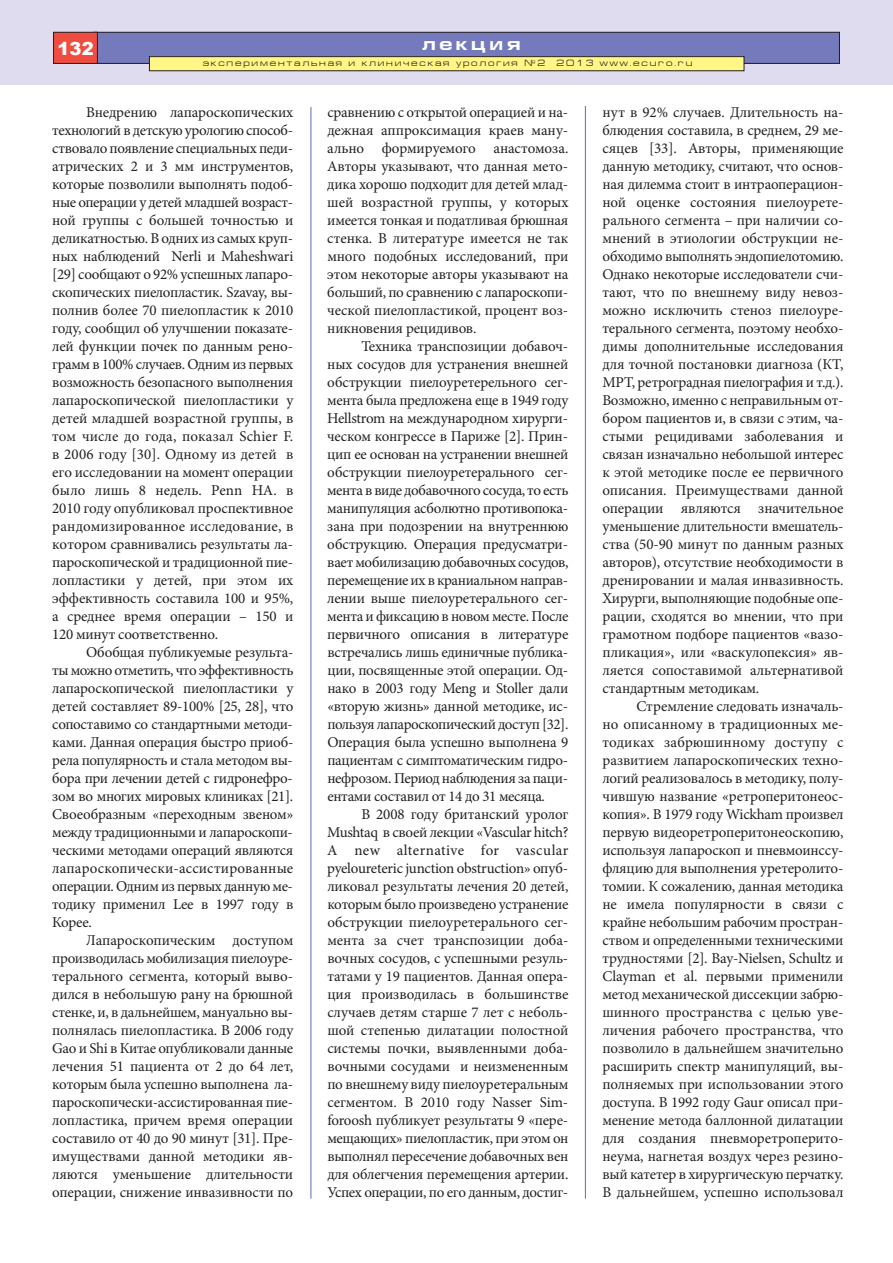
<style>
.page{position:relative;width:893px;height:1263px;background:#fff}
.page>*{position:absolute;margin:0;border:0;box-sizing:border-box;transform-origin:0 0}
.t1{font:700 18px "Europe Ext";letter-spacing:.2em;color:#fff}
.t2{font:900 18px "Arial";color:#fff}
.t3{font:15px/18px "Minion Pro";letter-spacing:-.015em;color:#231f20;text-align:justify}
.t4{font:9px "Europe Ext";letter-spacing:.2em;color:#231f20}
</style>
<div class="page">
<div style="left:0;top:0;width:893px;height:85px;background:#dedcee"></div>
<div style="left:94px;top:32px;width:745px;height:31px;background:#747abb"></div>
<div style="left:94px;top:32px;width:746px;height:32px;border:1px solid #231f20"></div>
<div style="left:54px;top:32px;width:43px;height:31px;background:#ef4d40"></div>
<div style="left:53px;top:32px;width:45px;height:32px;border:1px solid #231f20"></div>
<div style="left:149px;top:57px;width:595px;height:14px;background:#fff685"></div>
<div style="left:149px;top:56px;width:595px;height:15px;border:1px solid #231f20"></div>
<hr style="left:310px;top:107px;width:1px;height:1092px;background:#747abb">
<hr style="left:585px;top:106px;width:1px;height:1092px;background:#747abb">
<p class="t2" style="left:58px;top:35px;width:38px">132</p>
<p class="t1" style="left:422px;top:37px;width:100px">лекция</p>
<p class="t4" style="left:203px;top:60px;width:491px">экспериментальная и клиническая урология №2 2013 www.ecuro.ru</p>
<p class="t3" style="left:52px;top:104px;width:243px;text-indent:34px">Внедрению лапароскопических технологий в детскую урологию способ&shy;ствовало появление специальных педи&shy;атрических 2 и 3 мм инструментов, которые позволили выполнять подоб&shy;ные операции у детей младшей возраст&shy;ной группы с большей точностью и деликатностью. В одних из самых круп&shy;ных наблюдений Nerli и Maheshwari [29] сообщают о 92% успешных лапаро&shy;скопических пиелопластик. Szavay, вы&shy;полнив более 70 пиелопластик к 2010 году, сообщил об улучшении показате&shy;лей функции почек по данным рено&shy;грамм в 100% случаев. Одним из первых возможность безопасного выполнения лапароскопической пиелопластики у детей младшей возрастной группы, в том числе до года, показал Schier F. в 2006 году [30]. Одному из детей в его исследовании на момент операции было лишь 8 недель. Penn HA. в 2010 году опубликовал проспективное рандомизированное исследование, в котором сравнивались результаты ла&shy;пароскопической и традиционной пие&shy;лопластики у детей, при этом их эффективность составила 100 и 95%, а среднее время операции – 150 и 120 минут соответственно.</p>
<p class="t3" style="left:52px;top:644px;width:243px;text-indent:34px">Обобщая публикуемые результа&shy;ты можно отметить, что эффективность лапароскопической пиелопластики у детей составляет 89-100% [25, 28], что сопоставимо со стандартными методи&shy;ками. Данная операция быстро приоб&shy;рела популярность и стала методом вы&shy;бора при лечении детей с гидронефро&shy;зом во многих мировых клиниках [21].<br>Своеобразным «переходным звеном» между традиционными и лапароскопи&shy;ческими методами операций являются лапароскопически-ассистированные операции. Одним из первых данную ме&shy;тодику применил Lee в 1997 году в Корее.</p>
<p class="t3" style="left:52px;top:932px;width:243px;text-indent:34px">Лапароскопическим доступом производилась мобилизация пиелоуре&shy;терального сегмента, который выво&shy;дился в небольшую рану на брюшной стенке, и, в дальнейшем, мануально вы&shy;полнялась пиелопластика. В 2006 году Gao и Shi в Китае опубликовали данные лечения 51 пациента от 2 до 64 лет, которым была успешно выполнена ла&shy;пароскопически-ассистированная пие&shy;лопластика, причем время операции составило от 40 до 90 минут [31]. Пре&shy;имуществами данной методики яв&shy;ляются уменьшение длительности операции, снижение инвазивности по</p>
<p class="t3" style="left:327px;top:104px;width:243px">сравнению с открытой операцией и на&shy;дежная аппроксимация краев ману&shy;ально формируемого анастомоза.<br>Авторы указывают, что данная мето&shy;дика хорошо подходит для детей млад&shy;шей возрастной группы, у которых имеется тонкая и податливая брюшная стенка. В литературе имеется не так много подобных исследований, при этом некоторые авторы указывают на больший, по сравнению с лапароскопи&shy;ческой пиелопластикой, процент воз&shy;никновения рецидивов.</p>
<p class="t3" style="left:327px;top:338px;width:243px;text-indent:34px">Техника транспозиции добавоч&shy;ных сосудов для устранения внешней обструкции пиелоуретерельного сег&shy;мента была предложена еще в 1949 году Hellstrom на международном хирурги&shy;ческом конгрессе в Париже [2]. Прин&shy;цип ее основан на устранении внешней обструкции пиелоуретерального сег&shy;мента в виде добавочного сосуда, то есть манипуляция асболютно противопока&shy;зана при подозрении на внутреннюю обструкцию. Операция предусматри&shy;вает мобилизацию добавочных сосудов, перемещение их в краниальном направ&shy;лении выше пиелоуретерального сег&shy;мента и фиксацию в новом месте. После первичного описания в литературе встречались лишь единичные публика&shy;ции, посвященные этой операции. Од&shy;нако в 2003 году Meng и Stoller дали «вторую жизнь» данной методике, ис&shy;пользуя лапароскопический доступ [32].<br>Операция была успешно выполнена 9 пациентам с симптоматическим гидро&shy;нефрозом. Период наблюдения за паци&shy;ентами составил от 14 до 31 месяца.</p>
<p class="t3" style="left:327px;top:806px;width:243px;text-indent:34px">В 2008 году британский уролог Mushtaq в своей лекции «Vascular hitch?<br>A new alternative for vascular pyeloureteric junction obstruction» опуб&shy;ликовал результаты лечения 20 детей, которым было произведено устранение обструкции пиелоуретерального сег&shy;мента за счет транспозиции доба&shy;вочных сосудов, с успешными резуль&shy;татами у 19 пациентов. Данная опера&shy;ция производилась в большинстве случаев детям старше 7 лет с неболь&shy;шой степенью дилатации полостной системы почки, выявленными доба&shy;вочными сосудами и неизмененным по внешнему виду пиелоуретеральным сегментом. В 2010 году Nasser Sim&shy;foroosh публикует результаты 9 «пере&shy;мещающих» пиелопластик, при этом он выполнял пересечение добавочных вен для облегчения перемещения артерии.<br>Успех операции, по его данным, достиг-</p>
<p class="t3" style="left:602px;top:104px;width:243px">нут в 92% случаев. Длительность на&shy;блюдения составила, в среднем, 29 ме&shy;сяцев [33]. Авторы, применяющие данную методику, считают, что основ&shy;ная дилемма стоит в интраоперацион&shy;ной оценке состояния пиелоурете&shy;рального сегмента – при наличии со&shy;мнений в этиологии обструкции не&shy;обходимо выполнять эндопиелотомию.<br>Однако некоторые исследователи счи&shy;тают, что по внешнему виду невоз&shy;можно исключить стеноз пиелоуре&shy;терального сегмента, поэтому необхо&shy;димы дополнительные исследования для точной постановки диагноза (КТ, МРТ, ретроградная пиелография и т.д.).<br>Возможно, именно с неправильным от&shy;бором пациентов и, в связи с этим, ча&shy;стыми рецидивами заболевания и связан изначально небольшой интерес к этой методике после ее первичного описания. Преимуществами данной операции являются значительное уменьшение длительности вмешатель&shy;ства (50-90 минут по данным разных авторов), отсутствие необходимости в дренировании и малая инвазивность.<br>Хирурги, выполняющие подобные опе&shy;рации, сходятся во мнении, что при грамотном подборе пациентов «вазо&shy;пликация», или «васкулопексия» яв&shy;ляется сопоставимой альтернативой стандартным методикам.</p>
<p class="t3" style="left:602px;top:698px;width:243px;text-indent:34px">Стремление следовать изначаль&shy;но описанному в традиционных ме&shy;тодиках забрюшинному доступу с развитием лапароскопических техно&shy;логий реализовалось в методику, полу&shy;чившую название «ретроперитонеос&shy;копия». В 1979 году Wickham произвел первую видеоретроперитонеоскопию, используя лапароскоп и пневмоинссу&shy;фляцию для выполнения уретеролито&shy;томии. К сожалению, данная методика не имела популярности в связи с крайне небольшим рабочим простран&shy;ством и определенными техническими трудностями [2]. Bay-Nielsen, Schultz и Clayman et al. первыми применили метод механической диссекции забрю&shy;шинного пространства с целью уве&shy;личения рабочего пространства, что позволило в дальнейшем значительно расширить спектр манипуляций, вы&shy;полняемых при использовании этого доступа. В 1992 году Gaur описал при&shy;менение метода баллонной дилатации для создания пневморетроперито&shy;неума, нагнетая воздух через резино&shy;вый катетер в хирургическую перчатку.<br>В дальнейшем, успешно использовал</p>
</div>
